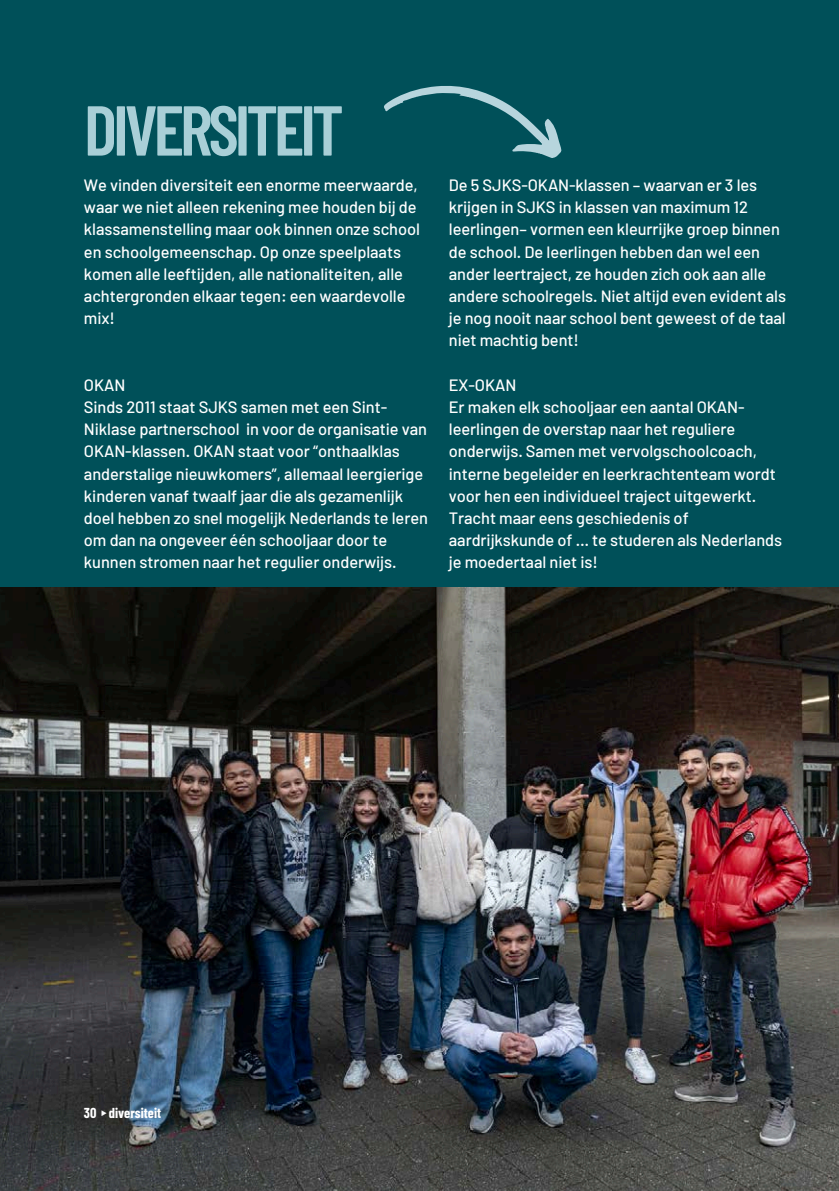
<style>
.page{position:relative;width:839px;height:1191px;background:#fff}
.page>*{position:absolute;margin:0;border:0;box-sizing:border-box;transform-origin:0 0}
.t1{font:600 70.4px "Barlow Condensed";letter-spacing:-.06em;color:#a9cfd7}
.t2{font:500 16.4px/22.2px "Barlow";letter-spacing:-.005em;color:#fff}
.t3{font:700 14px "Barlow Condensed";color:#fff}
.s1{font-family:"Free Sans";font-weight:400}
</style>
<div class="page">
<div style="left:0;top:0;width:838px;height:1191px;background:#005059"></div>
<svg style="left:384px;top:86px;width:178px;height:72px"></svg>
<img style="left:0;top:588px;width:838px;height:603px">
<p class="t1" style="left:84px;top:85px;width:261px">DIVERSITEIT</p>
<h1 class="t2" style="left:84px;top:173px;width:337px">We vinden diversiteit een enorme meerwaarde, waar we niet alleen rekening mee houden bij de klassamenstelling maar ook binnen onze school en schoolgemeenschap. Op onze speelplaats komen alle leeftijden, alle nationaliteiten, alle achtergronden elkaar tegen: een waardevolle mix!</h1>
<h2 class="t2" style="left:84px;top:373px;width:345px">OKAN<br>Sinds 2011 staat SJKS samen met een Sint-Niklase partnerschool in voor de organisatie van OKAN-klassen. OKAN staat voor “onthaalklas anderstalige nieuwkomers”, allemaal leergierige kinderen vanaf twaalf jaar die als gezamenlijk doel hebben zo snel mogelijk Nederlands te leren om dan na ongeveer één schooljaar door te kunnen stromen naar het regulier onderwijs.</h2>
<h2 class="t2" style="left:449px;top:173px;width:339px">De 5 SJKS-OKAN-klassen – waarvan er 3 les krijgen in SJKS in klassen van maximum 12 leerlingen– vormen een kleurrijke groep binnen de school. De leerlingen hebben dan wel een ander leertraject, ze houden zich ook aan alle andere schoolregels. Niet altijd even evident als je nog nooit naar school bent geweest of de taal niet machtig bent!</h2>
<h2 class="t2" style="left:449px;top:373px;width:334px">EX-OKAN<br>Er maken elk schooljaar een aantal OKAN&shy;leerlingen de overstap naar het reguliere onderwijs. Samen met vervolgschoolcoach, interne begeleider en leerkrachtenteam wordt voor hen een individueel traject uitgewerkt.<br>Tracht maar eens geschiedenis of aardrijkskunde of … te studeren als Nederlands je moedertaal niet is!</h2>
<h2 class="t3" style="left:84px;top:1104px;width:79px">30 <span class="s1">▸</span>diversiteit</h2>
</div>
